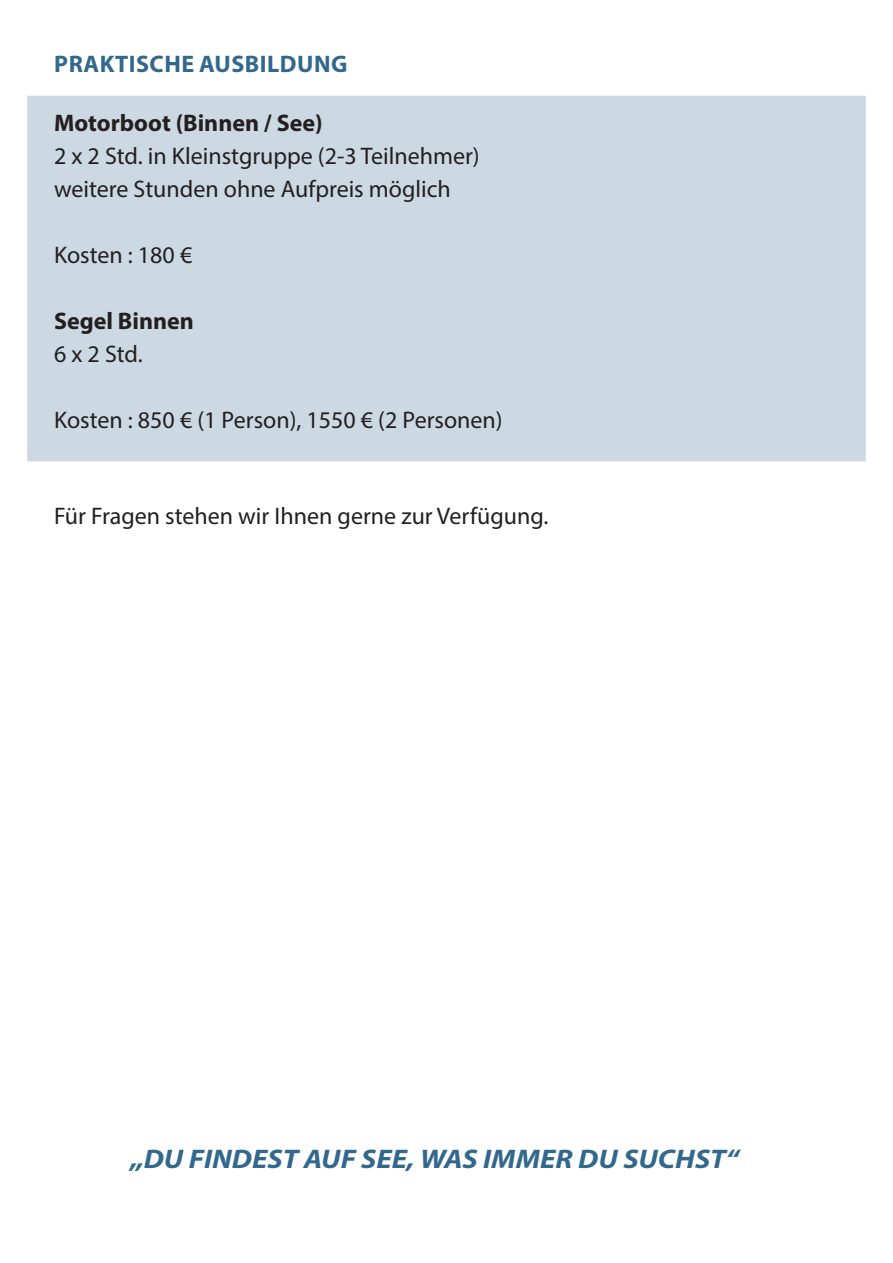
<style>
.page{position:relative;width:893px;height:1263px;background:#fff}
.page>*{position:absolute;margin:0;border:0;box-sizing:border-box;transform-origin:0 0}
.t1{font:italic 700 27px "Myriad Pro";color:#32688c;scale:1.1 1}
.t2{font:24px/33px "Myriad Pro";color:#231f20}
.t3{font:700 24px "Myriad Pro";letter-spacing:.02em;color:#32688c}
.t4{font:700 24px "Myriad Pro";color:#231f20}
.s1{font-weight:700}
</style>
<div class="page">
<div style="left:27px;top:96px;width:839px;height:365px;background:#ccd9e2"></div>
<p class="t3" style="left:54px;top:48px;width:295px">PRAKTISCHE AUSBILDUNG</p>
<p class="t2" style="left:54px;top:106px;width:427px"><span class="s1">Motorboot (Binnen / See)<br></span>2 x 2 Std. in Kleinstgruppe (2-3 Teilnehmer)</p>
<p class="t2" style="left:54px;top:172px;width:398px">weitere Stunden ohne Aufpreis möglich</p>
<p class="t2" style="left:54px;top:238px;width:140px">Kosten : 180 €</p>
<p class="t4" style="left:54px;top:305px;width:141px">Segel Binnen</p>
<p class="t2" style="left:54px;top:337px;width:90px">6 x 2 Std.</p>
<p class="t2" style="left:54px;top:403px;width:450px">Kosten : 850 € (1 Person), 1550 € (2 Personen)</p>
<p class="t2" style="left:54px;top:499px;width:496px">Für Fragen stehen wir Ihnen gerne zur Verfügung.</p>
<p class="t1" style="left:130px;top:1142px;width:555px">„DU FINDEST AUF SEE, WAS IMMER DU SUCHST“</p>
</div>
